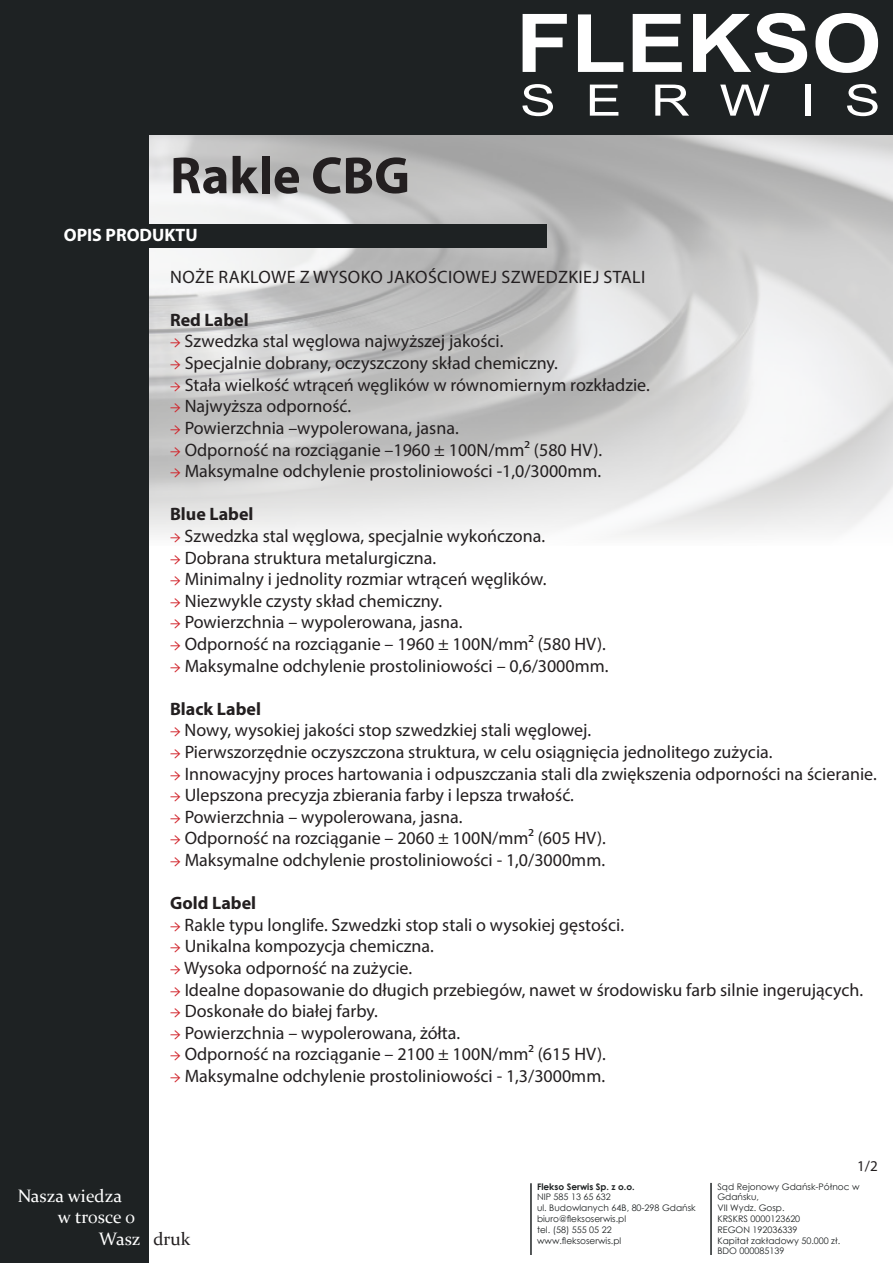
<style>
.page{position:relative;width:893px;height:1263px;background:#fff}
.page>*{position:absolute;margin:0;border:0;box-sizing:border-box;transform-origin:0 0}
.t1{font:700 52.5px "Myriad Pro";color:#231f20}
.t2{font:18px "Myriad Pro";color:#231f20}
.t3{font:18px "Myriad Pro";letter-spacing:.02em;color:#231f20}
.t4{font:700 18px "Myriad Pro";color:#231f20}
.t5{font:18px "Constantia";color:#fff}
.t6{font:700 18px "Myriad Pro";color:#fff}
.t7{font:15px "Myriad Pro";color:#231f20}
.t8{font:9px/10.8px "Century Gothic";color:#1e2223}
.t9{font:700 9px "Century Gothic";color:#1e2223}
.s1{font-family:"Minion Pro";font-size:16.5px;color:#d1232a}
.s2{color:#231f20}
</style>
<div class="page">
<img style="left:148px;top:134px;width:744px;height:412px">
<div style="left:1px;top:0;width:892px;height:134px;background:#1e2223"></div>
<div style="left:0;top:0;width:148px;height:1263px;background:#1e2223"></div>
<svg style="left:523px;top:14px;width:44px;height:58px"></svg>
<svg style="left:578px;top:14px;width:45px;height:58px"></svg>
<svg style="left:633px;top:14px;width:49px;height:58px"></svg>
<svg style="left:693px;top:13px;width:114px;height:60px"></svg>
<svg style="left:815px;top:13px;width:63px;height:60px"></svg>
<svg style="left:522px;top:84px;width:31px;height:32px"></svg>
<svg style="left:590px;top:85px;width:28px;height:31px"></svg>
<svg style="left:655px;top:85px;width:34px;height:31px"></svg>
<svg style="left:720px;top:85px;width:50px;height:31px"></svg>
<div style="left:805px;top:85px;width:5px;height:31px;background:#fff"></div>
<svg style="left:847px;top:84px;width:31px;height:32px"></svg>
<hr style="left:530px;top:1183px;width:2px;height:72px;background:#1e2223">
<hr style="left:710px;top:1183px;width:2px;height:72px;background:#1e2223">
<div style="left:64px;top:224px;width:483px;height:24px;background:#1e2223"></div>
<p class="t1" style="left:170px;top:141px;width:241px">Rakle CBG</p>
<p class="t6" style="left:64px;top:223px;width:135px">OPIS PRODUKTU</p>
<p class="t3" style="left:170px;top:266px;width:477px">NOŻE RAKLOWE Z WYSOKO JAKOŚCIOWEJ SZWEDZKIEJ STALI</p>
<p class="t4" style="left:170px;top:308px;width:80px">Red Label</p>
<p class="t2" style="left:170px;top:330px;width:335px"><span class="s1">→</span> Szwedzka stal węglowa najwyższej jakości.</p>
<p class="t2" style="left:170px;top:352px;width:389px"><span class="s1">→</span> Specjalnie dobrany, oczyszczony skład chemiczny.</p>
<p class="t2" style="left:170px;top:374px;width:481px"><span class="s1">→</span> Stała wielkość wtrąceń węglików w równomiernym rozkładzie.</p>
<p class="t2" style="left:170px;top:395px;width:183px"><span class="s1">→</span> Najwyższa odporność.</p>
<p class="t2" style="left:170px;top:417px;width:290px"><span class="s1">→</span> Powierzchnia –wypolerowana, jasna.</p>
<p class="t2" style="left:170px;top:438px;width:434px"><span class="s1">→</span> Odporność na rozciąganie –1960 ± 100N/mm2 (580 HV).</p>
<p class="t2" style="left:170px;top:460px;width:433px"><span class="s1">→</span> Maksymalne odchylenie prostoliniowości -1,0/3000mm.</p>
<p class="t4" style="left:170px;top:502px;width:85px">Blue Label</p>
<p class="t2" style="left:170px;top:525px;width:377px"><span class="s1">→</span> Szwedzka stal węglowa, specjalnie wykończona.</p>
<p class="t2" style="left:170px;top:546px;width:268px"><span class="s1">→</span> Dobrana struktura metalurgiczna.</p>
<p class="t2" style="left:170px;top:568px;width:378px"><span class="s1">→</span> Minimalny i jednolity rozmiar wtrąceń węglików.</p>
<p class="t2" style="left:170px;top:590px;width:274px"><span class="s1">→</span> Niezwykle czysty skład chemiczny.</p>
<p class="t2" style="left:170px;top:611px;width:294px"><span class="s1">→</span> Powierzchnia – wypolerowana, jasna.</p>
<p class="t2" style="left:170px;top:633px;width:437px"><span class="s1">→</span> Odporność na rozciąganie – 1960 ± 100N/mm2 (580 HV).</p>
<p class="t2" style="left:170px;top:654px;width:440px"><span class="s1">→</span> Maksymalne odchylenie prostoliniowości – 0,6/3000mm.</p>
<p class="t4" style="left:170px;top:697px;width:92px">Black Label</p>
<p class="t2" style="left:170px;top:719px;width:422px"><span class="s1">→</span> Nowy, wysokiej jakości stop szwedzkiej stali węglowej.</p>
<p class="t2" style="left:170px;top:741px;width:604px"><span class="s1">→</span> Pierwszorzędnie oczyszczona struktura, w celu osiągnięcia jednolitego zużycia.</p>
<p class="t2" style="left:170px;top:762px;width:708px"><span class="s1">→</span> Innowacyjny proces hartowania i odpuszczania stali dla zwiększenia odporności na ścieranie.</p>
<p class="t2" style="left:170px;top:784px;width:405px"><span class="s1">→</span> Ulepszona precyzja zbierania farby i lepsza trwałość.</p>
<p class="t2" style="left:170px;top:806px;width:294px"><span class="s1">→</span> Powierzchnia – wypolerowana, jasna.</p>
<p class="t2" style="left:170px;top:827px;width:437px"><span class="s1">→</span> Odporność na rozciąganie – 2060 ± 100N/mm2 (605 HV).</p>
<p class="t2" style="left:170px;top:849px;width:436px"><span class="s1">→</span> Maksymalne odchylenie prostoliniowości - 1,0/3000mm.</p>
<p class="t4" style="left:170px;top:891px;width:88px">Gold Label</p>
<p class="t2" style="left:170px;top:914px;width:455px"><span class="s1">→</span> Rakle typu longlife. Szwedzki stop stali o wysokiej gęstości.</p>
<p class="t2" style="left:170px;top:935px;width:265px"><span class="s1">→</span> Unikalna kompozycja chemiczna.</p>
<p class="t2" style="left:170px;top:957px;width:244px"><span class="s1">→</span> Wysoka odporność na zużycie.</p>
<p class="t2" style="left:170px;top:978px;width:695px"><span class="s1">→</span> Idealne dopasowanie do długich przebiegów, nawet w środowisku farb silnie ingerujących.</p>
<p class="t2" style="left:170px;top:1000px;width:209px"><span class="s1">→</span> Doskonałe do białej farby.</p>
<p class="t2" style="left:170px;top:1022px;width:292px"><span class="s1">→</span> Powierzchnia – wypolerowana, żółta.</p>
<p class="t2" style="left:170px;top:1043px;width:437px"><span class="s1">→</span> Odporność na rozciąganie – 2100 ± 100N/mm2 (615 HV).</p>
<p class="t2" style="left:170px;top:1065px;width:436px"><span class="s1">→</span> Maksymalne odchylenie prostoliniowości - 1,3/3000mm.</p>
<p class="t5" style="left:18px;top:1183px;width:106px">Nasza wiedza</p>
<p class="t5" style="left:58px;top:1205px;width:79px">w trosce o</p>
<p class="t5" style="left:99px;top:1226px;width:93px">Wasz <span class="s2">druk</span></p>
<p class="t9" style="left:537px;top:1179px;width:99px">Flekso Serwis Sp. z o.o.</p>
<p class="t8" style="left:537px;top:1191px;width:75px">NIP 585 13 65 632</p>
<p class="t8" style="left:537px;top:1202px;width:160px">ul. Budowlanych 64B, 80-298 Gdańsk</p>
<p class="t8" style="left:537px;top:1213px;width:91px">biuro@fleksoserwis.pl</p>
<p class="t8" style="left:537px;top:1224px;width:76px">tel. (58) 555 05 22</p>
<p class="t8" style="left:537px;top:1235px;width:86px">www.fleksoserwis.pl</p>
<p class="t7" style="left:857px;top:1156px;width:22px">1/2</p>
<p class="t8" style="left:717px;top:1181px;width:144px">Sąd Rejonowy Gdańsk-Północ w<br>Gdańsku,</p>
<p class="t8" style="left:717px;top:1202px;width:69px">VII Wydz. Gosp.</p>
<p class="t8" style="left:717px;top:1213px;width:84px">KRSKRS 0000123620</p>
<p class="t8" style="left:717px;top:1224px;width:81px">REGON 192036339</p>
<p class="t8" style="left:717px;top:1235px;width:124px">Kapitał zakładowy 50.000 zł.</p>
<p class="t8" style="left:717px;top:1246px;width:69px">BDO 000085139</p>
</div>
